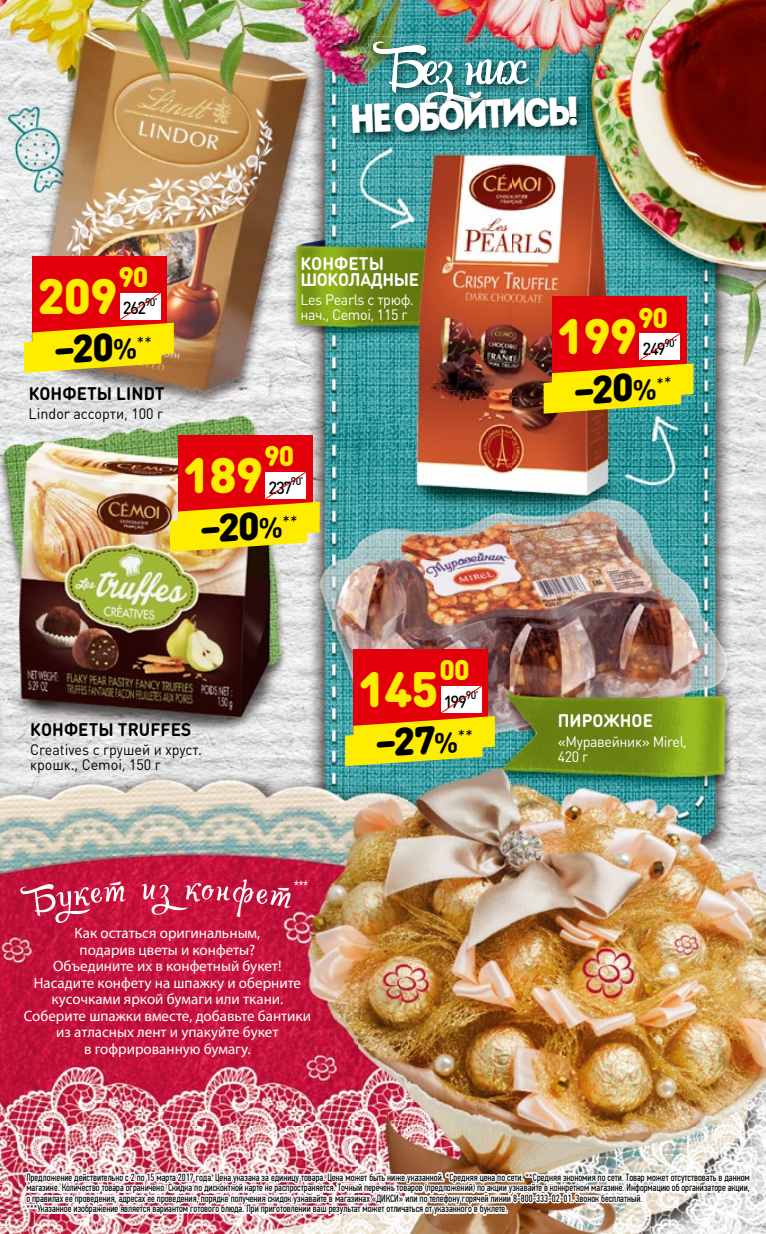
<style>
.page{position:relative;width:766px;height:1234px;background:#fff}
.page>*{position:absolute;margin:0;border:0;box-sizing:border-box;transform-origin:0 0}
.t1{font:900 49.05px "DIN Round Pro";letter-spacing:-.02em;color:#ffed00}
.t2{font:40.2px "Intro Cond Black Free";color:#fff}
.t3{font:900 38.7px "DIN Round Pro";color:#000}
.t4{font:900 28.05px "DIN Round Pro";letter-spacing:-.04em;color:#ffed00}
.t5{font:700 18px "DIN Round Pro";letter-spacing:.005em;color:#000;scale:.95 1}
.t6{font:700 18px/16.5px "DIN Round Pro";letter-spacing:-.02em;color:#fff;scale:.95 1}
.t7{font:700 18px "DIN Round Pro";letter-spacing:.005em;color:#fff;scale:.95 1}
.t8{font:500 17.4px "DIN Round Pro";letter-spacing:-.08em;color:#000;scale:.95 1}
.t9{font:15px/16.5px "Myriad Pro";color:#fff;text-align:center}
.t10{font:15px/15px "DIN Round Pro";color:#000;scale:.95 1}
.t11{font:15px/15px "DIN Round Pro";letter-spacing:-.025em;color:#fff;scale:.95 1}
.t12{font:12px "Roboto Condensed";color:#fff;scale:.9 1}
.t13{font:500 11.1px "DIN Round Pro";letter-spacing:-.07em;color:#000;scale:.95 1}
.t14{font:10.5px/10.5px "PF Din Text Comp Pro";color:#000}
.s1{font-weight:700;font-size:28.95px}
</style>
<div class="page">
<img style="left:0;top:0;width:357px;height:1233px">
<img style="left:357px;top:0;width:408px;height:53px">
<img style="left:357px;top:53px;width:51px;height:1101px">
<img style="left:511px;top:53px;width:254px;height:1180px">
<img style="left:408px;top:144px;width:103px;height:1010px">
<img style="left:368px;top:37px;width:171px;height:50px">
<img style="left:372px;top:41px;width:156px;height:46px">
<img style="left:347px;top:87px;width:239px;height:57px">
<img style="left:392px;top:87px;width:90px;height:22px">
<svg style="left:20px;top:878px;width:270px;height:44px;background:#ce3759"></svg>
<div style="left:32px;top:256px;width:135px;height:85px;background:#e3000b"></div>
<svg style="left:24px;top:293px;width:150px;height:80px"></svg>
<div style="left:178px;top:435px;width:134px;height:85px;background:#e3000b"></div>
<svg style="left:170px;top:472px;width:149px;height:80px"></svg>
<div style="left:551px;top:296px;width:135px;height:86px;background:#e3000b"></div>
<svg style="left:543px;top:333px;width:150px;height:80px"></svg>
<div style="left:353px;top:649px;width:135px;height:85px;background:#e3000b"></div>
<svg style="left:345px;top:686px;width:149px;height:80px"></svg>
<img style="left:23px;top:1154px;width:730px;height:79px">
<h2 class="t2" style="left:349px;top:91px;width:230px;rotate:-2deg">НЕ ОБОЙТИСЬ!</h2>
<h3 class="t4" style="left:118px;top:255px;width:32px">90</h3>
<h3 class="t8" style="left:123px;top:296px;width:26px">262</h3>
<h1 class="t1" style="left:38px;top:258px;width:81px">209</h1>
<p class="t13" style="left:145px;top:294px;width:15px">90<sup>*</sup></p>
<h3 class="t3" style="left:51px;top:321px;width:101px;rotate:-4deg">–20<span class="s1">%</span> <sup>**</sup></h3>
<h3 class="t5" style="left:29px;top:380px;width:144px">КОНФЕТЫ LINDT</h3>
<h3 class="t10" style="left:29px;top:405px;width:143px">Lindor ассорти, 100 г</h3>
<h3 class="t6" style="left:300px;top:254px;width:126px">КОНФЕТЫ<br>ШОКОЛАДНЫЕ</h3>
<h3 class="t11" style="left:300px;top:292px;width:121px">Les Pearls с трюф. нач., Cemoi, 115 г</h3>
<h3 class="t4" style="left:264px;top:434px;width:32px">90</h3>
<h3 class="t8" style="left:268px;top:475px;width:27px">237</h3>
<h1 class="t1" style="left:183px;top:437px;width:81px">189</h1>
<p class="t13" style="left:291px;top:473px;width:15px">90<sup>*</sup></p>
<h3 class="t3" style="left:196px;top:500px;width:101px;rotate:-4deg">–20<span class="s1">%</span> <sup>**</sup></h3>
<h3 class="t4" style="left:638px;top:296px;width:32px">90</h3>
<h3 class="t8" style="left:642px;top:337px;width:26px">249</h3>
<h1 class="t1" style="left:557px;top:299px;width:81px">199</h1>
<p class="t13" style="left:664px;top:335px;width:15px">90<sup>*</sup></p>
<h3 class="t3" style="left:570px;top:362px;width:101px;rotate:-4deg">–20<span class="s1">%</span> <sup>**</sup></h3>
<h3 class="t5" style="left:30px;top:717px;width:171px">КОНФЕТЫ TRUFFES</h3>
<h3 class="t10" style="left:30px;top:741px;width:182px">Creatives с грушей и хруст. крошк., Cemoi, 150 г</h3>
<p class="t12" style="left:294px;top:875px;width:17px">***</p>
<p class="t9" style="left:24px;top:924px;width:288px">Как остаться оригинальным,<br>подарив цветы и конфеты?<br>Объедините их в конфетный букет!<br>Насадите конфету на шпажку и оберните кусочками яркой бумаги или ткани.<br>Соберите шпажки вместе, добавьте бантики из атласных лент и упакуйте букет<br>в гофрированную бумагу.</p>
<h3 class="t4" style="left:439px;top:648px;width:32px">00</h3>
<h3 class="t8" style="left:444px;top:689px;width:26px">199</h3>
<h1 class="t1" style="left:358px;top:651px;width:81px">145</h1>
<p class="t13" style="left:466px;top:687px;width:15px">90<sup>*</sup></p>
<h3 class="t3" style="left:372px;top:714px;width:101px;rotate:-4deg">–27<span class="s1">%</span> <sup>**</sup></h3>
<h3 class="t7" style="left:557px;top:708px;width:102px">ПИРОЖНОЕ</h3>
<h3 class="t11" style="left:557px;top:733px;width:137px">«Муравейник» Mirel,<br>420 г</h3>
<p class="t14" style="left:26px;top:1171px;width:724px">Предложение действительно с 2 по 15 марта 2017 года. Цена указана за единицу товара. Цена может быть ниже указанной. *Средняя цена по сети. **Средняя экономия по сети. Товар может отсутствовать в данном магазине. Количество товара ограничено. Скидка по дисконтной карте не распространяется. Точный перечень товаров (предложений) по акции узнавайте в конкретном магазине. Информацию об организаторе акции, о правилах ее проведения, адресах ее проведения, порядке получения скидок узнавайте в магазинах «ДИКСИ» или по телефону горячей линии 8-800-333-02-01. Звонок бесплатный.<br>***Указанное изображение является вариантом готового блюда. При приготовлении ваш результат может отличаться от указанного в буклете.</p>
</div>
